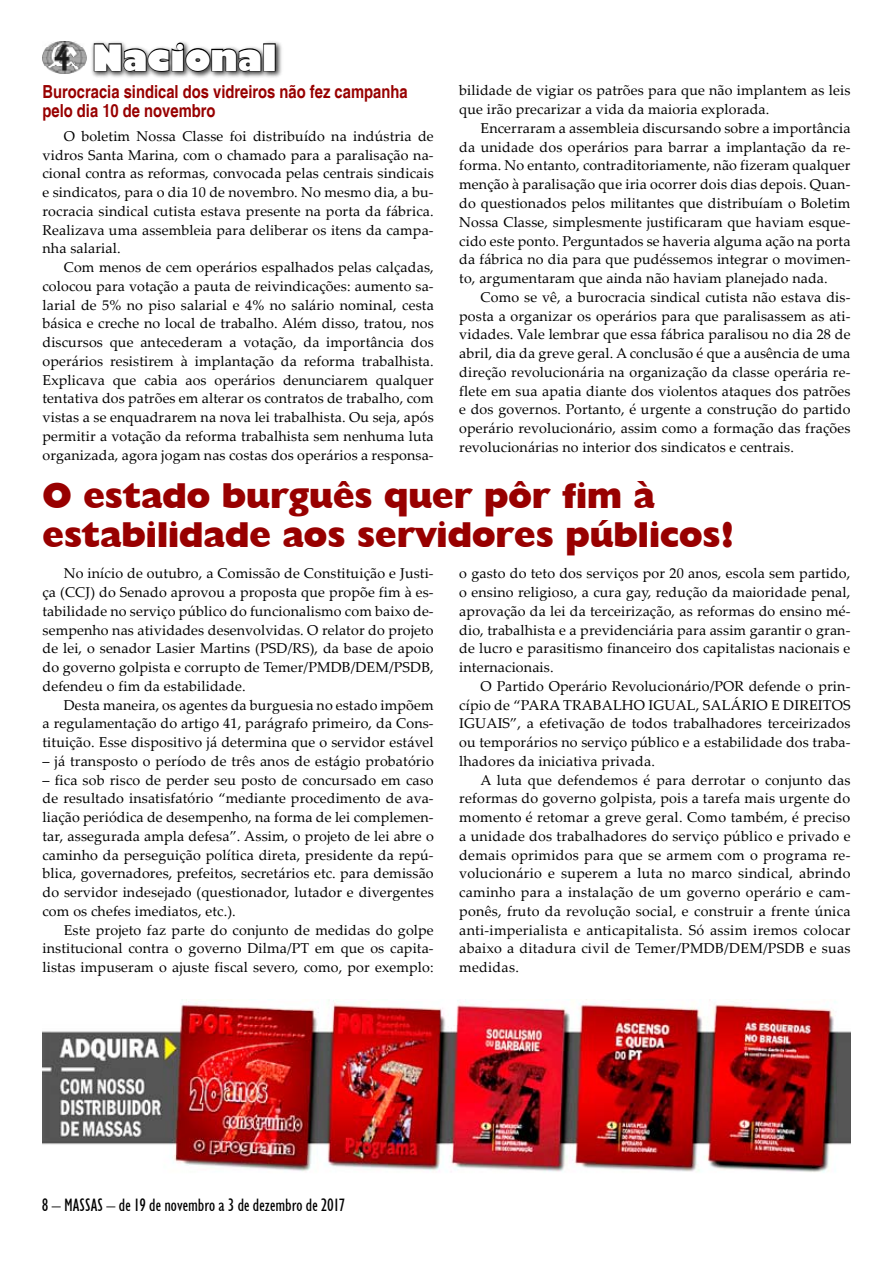
<style>
.page{position:relative;width:893px;height:1263px;background:#fff}
.page>*{position:absolute;margin:0;border:0;box-sizing:border-box;transform-origin:0 0}
.t1{font:800 36px/39px "Humanist 521 BT";color:#980000}
.t2{font:800 36px "Humanist 521 BT";color:#fff}
.t3{font:700 condensed 18px/18.8px "Helvetica";color:#980000}
.t4{font:condensed 18px "Humanist 521 BT";color:#000}
.t5{font:14.25px/18.8px "Palatino Linotype";letter-spacing:.01em;color:#000;text-align:justify}
</style>
<div class="page">
<img style="left:42px;top:42px;width:45px;height:32px">
<div style="left:90px;top:40px;width:193px;height:39px;background:#000;opacity:.75"></div>
<svg style="left:93px;top:42px;width:169px;height:31px"></svg>
<div style="left:263px;top:43px;width:13px;height:28px;border:2px solid #000"></div>
<img style="left:43px;top:999px;width:807px;height:174px">
<h1 class="t2" style="left:92px;top:35px;width:186px">Nacional</h1>
<p class="t3" style="left:43px;top:83px;width:367px">Burocracia sindical dos vidreiros não fez campanha pelo dia 10 de novembro</p>
<p class="t5" style="left:43px;top:126px;width:393px;text-indent:21px">O boletim Nossa Classe foi distribuído na indústria de vidros Santa Marina, com o chamado para a paralisação na&shy;cional contra as reformas, convocada pelas centrais sindicais e sindicatos, para o dia 10 de novembro. No mesmo dia, a bu&shy;rocracia sindical cutista estava presente na porta da fábrica.<br>Realizava uma assembleia para deliberar os itens da campa&shy;nha salarial.</p>
<p class="t5" style="left:43px;top:257px;width:393px;text-indent:21px">Com menos de cem operários espalhados pelas calçadas, colocou para votação a pauta de reivindicações: aumento sa&shy;larial de 5% no piso salarial e 4% no salário nominal, cesta básica e creche no local de trabalho. Além disso, tratou, nos discursos que antecederam a votação, da importância dos operários resistirem à implantação da reforma trabalhista.<br>Explicava que cabia aos operários denunciarem qualquer tentativa dos patrões em alterar os contratos de trabalho, com vistas a se enquadrarem na nova lei trabalhista. Ou seja, após permitir a votação da reforma trabalhista sem nenhuma luta organizada, agora jogam nas costas dos operários a responsa-</p>
<p class="t5" style="left:459px;top:81px;width:393px">bilidade de vigiar os patrões para que não implantem as leis que irão precarizar a vida da maioria explorada.</p>
<p class="t5" style="left:459px;top:118px;width:393px;text-indent:21px">Encerraram a assembleia discursando sobre a importância da unidade dos operários para barrar a implantação da re&shy;forma. No entanto, contraditoriamente, não fizeram qualquer menção à paralisação que iria ocorrer dois dias depois. Quan&shy;do questionados pelos militantes que distribuíam o Boletim Nossa Classe, simplesmente justificaram que haviam esque&shy;cido este ponto. Perguntados se haveria alguma ação na porta da fábrica no dia para que pudéssemos integrar o movimen&shy;to, argumentaram que ainda não haviam planejado nada.</p>
<p class="t5" style="left:459px;top:287px;width:393px;text-indent:21px">Como se vê, a burocracia sindical cutista não estava dis&shy;posta a organizar os operários para que paralisassem as ati&shy;vidades. Vale lembrar que essa fábrica paralisou no dia 28 de abril, dia da greve geral. A conclusão é que a ausência de uma direção revolucionária na organização da classe operária re&shy;flete em sua apatia diante dos violentos ataques dos patrões e dos governos. Portanto, é urgente a construção do partido operário revolucionário, assim como a formação das frações revolucionárias no interior dos sindicatos e centrais.</p>
<h1 class="t1" style="left:43px;top:475px;width:693px">O estado burguês quer pôr fim à estabilidade aos servidores públicos!</h1>
<p class="t5" style="left:43px;top:563px;width:393px;text-indent:21px">No início de outubro, a Comissão de Constituição e Justi&shy;ça (CCJ) do Senado aprovou a proposta que propõe fim à es&shy;tabilidade no serviço público do funcionalismo com baixo de&shy;sempenho nas atividades desenvolvidas. O relator do projeto de lei, o senador Lasier Martins (PSD/RS), da base de apoio do governo golpista e corrupto de Temer/PMDB/DEM/PSDB, defendeu o fim da estabilidade.</p>
<p class="t5" style="left:43px;top:695px;width:393px;text-indent:21px">Desta maneira, os agentes da burguesia no estado impõem a regulamentação do artigo 41, parágrafo primeiro, da Cons&shy;tituição. Esse dispositivo já determina que o servidor estável</p>
<p class="t5" style="left:43px;top:751px;width:393px">– já transposto o período de três anos de estágio probatório</p>
<p class="t5" style="left:43px;top:770px;width:393px">– fica sob risco de perder seu posto de concursado em caso de resultado insatisfatório “mediante procedimento de ava&shy;liação periódica de desempenho, na forma de lei complemen&shy;tar, assegurada ampla defesa”. Assim, o projeto de lei abre o caminho da perseguição política direta, presidente da repú&shy;blica, governadores, prefeitos, secretários etc. para demissão do servidor indesejado (questionador, lutador e divergentes com os chefes imediatos, etc.).</p>
<p class="t5" style="left:43px;top:920px;width:393px;text-indent:21px">Este projeto faz parte do conjunto de medidas do golpe institucional contra o governo Dilma/PT em que os capita&shy;listas impuseram o ajuste fiscal severo, como, por exemplo:</p>
<p class="t5" style="left:459px;top:563px;width:393px">o gasto do teto dos serviços por 20 anos, escola sem partido, o ensino religioso, a cura gay, redução da maioridade penal, aprovação da lei da terceirização, as reformas do ensino mé&shy;dio, trabalhista e a previdenciária para assim garantir o gran&shy;de lucro e parasitismo financeiro dos capitalistas nacionais e internacionais.</p>
<p class="t5" style="left:459px;top:676px;width:393px;text-indent:21px">O Partido Operário Revolucionário/POR defende o prin&shy;cípio de “PARA TRABALHO IGUAL, SALÁRIO E DIREITOS IGUAIS”, a efetivação de todos trabalhadores terceirizados ou temporários no serviço público e a estabilidade dos traba&shy;lhadores da iniciativa privada.</p>
<p class="t5" style="left:459px;top:770px;width:393px;text-indent:21px">A luta que defendemos é para derrotar o conjunto das reformas do governo golpista, pois a tarefa mais urgente do momento é retomar a greve geral. Como também, é preciso a unidade dos trabalhadores do serviço público e privado e demais oprimidos para que se armem com o programa re&shy;volucionário e superem a luta no marco sindical, abrindo caminho para a instalação de um governo operário e cam&shy;ponês, fruto da revolução social, e construir a frente única anti-imperialista e anticapitalista. Só assim iremos colocar abaixo a ditadura civil de Temer/PMDB/DEM/PSDB e suas medidas.</p>
<p class="t4" style="left:52px;top:1194px;width:295px">– MASSAS – de 19 de novembro a 3 de dezembro de 2017</p>
</div>
